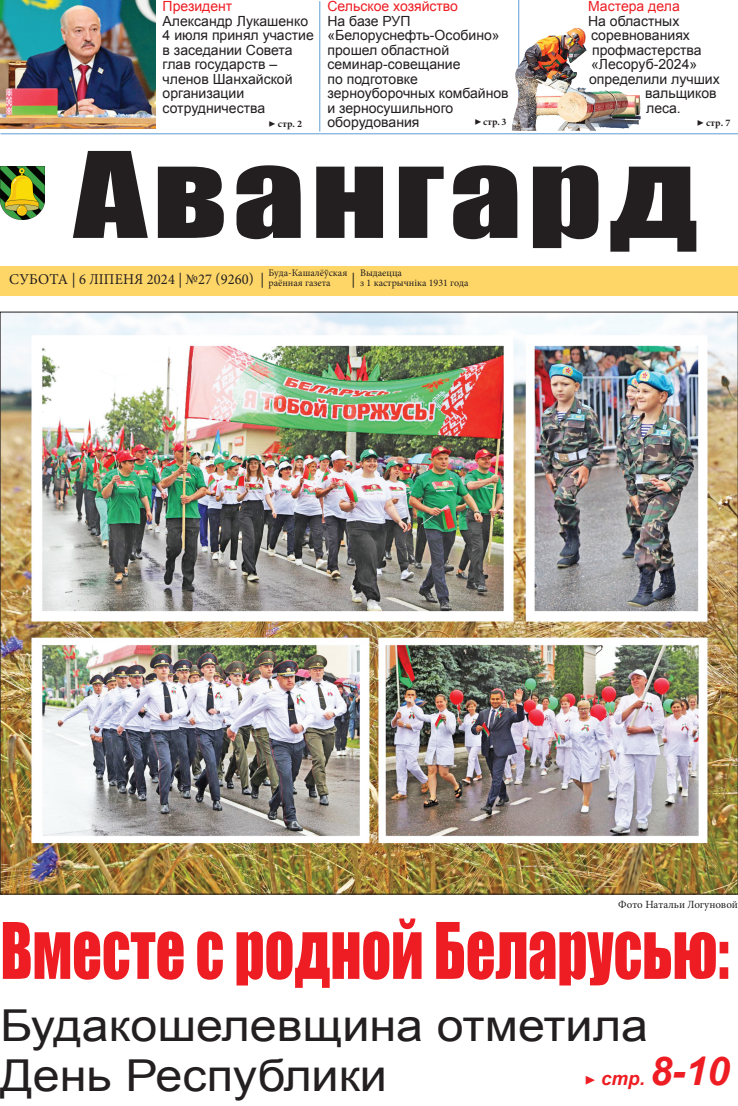
<style>
.page{position:relative;width:738px;height:1106px;background:#fff}
.page>*{position:absolute;margin:0;border:0;box-sizing:border-box;transform-origin:0 0}
.t1{font:110px "Impact";letter-spacing:.04em;color:#231f20;scale:1.31 1}
.t2{font:71.9px "Impact";color:#ee1d23;scale:.81 1}
.t3{font:44px/50px "Arial";color:#231f20;scale:1.1 1}
.t4{font:italic 700 18.7px "Arial";color:#ee1d23}
.t5{font:15px "Minion Pro";letter-spacing:.01em;color:#231f20}
.t6{font:14px/14.5px "Arial";color:#231f20}
.t7{font:14px "Arial";color:#ee1d23}
.t8{font:11px "Minion Pro";color:#231f20}
.t9{font:10px/10px "Minion Pro";color:#231f20}
.t10{font:700 10px "Minion Pro";letter-spacing:.015em;color:#231f20}
.s1{font-size:12px}
.s2{font-family:"Minion Pro";font-weight:600;font-style:normal}
.s3{font-size:39.6px}
</style>
<div class="page">
<hr style="left:0;top:134px;width:737px;height:1px;background:#5f9dd4">
<div style="left:0;top:266px;width:737px;height:29px;background:#fed667"></div>
<img style="left:0;top:167px;width:45px;height:52px">
<img style="left:2px;top:314px;width:733px;height:578px">
<hr style="left:319px;top:1px;width:1px;height:130px;background:#5f9dd4">
<hr style="left:518px;top:0;width:1px;height:130px;background:#5f9dd4">
<img style="left:0;top:0;width:155px;height:128px">
<img style="left:511px;top:28px;width:130px;height:103px">
<p class="t7" style="left:162px;top:-3px;width:71px">Президент</p>
<p class="t6" style="left:162px;top:14px;width:152px">Александр Лукашенко<br>4 июля принял участие в заседании Совета глав государств – членов Шанхайской организации сотрудничества</p>
<p class="t10" style="left:268px;top:117px;width:35px"><span class="s1">▶</span> стр. 2</p>
<p class="t7" style="left:327px;top:-3px;width:132px">Сельское хозяйство</p>
<p class="t6" style="left:327px;top:14px;width:182px">На базе РУП «Белоруснефть-Особино» прошел областной семинар-совещание<br>по подготовке зерноуборочных комбайнов и зерносушильного оборудования</p>
<p class="t7" style="left:587px;top:-3px;width:93px">Мастера дела</p>
<p class="t6" style="left:587px;top:14px;width:93px">На областных</p>
<p class="t6" style="left:590px;top:28px;width:100px">соревнованиях</p>
<p class="t6" style="left:591px;top:43px;width:111px">профмастерства</p>
<p class="t6" style="left:590px;top:57px;width:108px">«Лесоруб-2024»</p>
<p class="t6" style="left:588px;top:72px;width:132px">определили лучших</p>
<p class="t6" style="left:644px;top:86px;width:73px">вальщиков</p>
<p class="t6" style="left:645px;top:101px;width:36px">леса.</p>
<p class="t10" style="left:474px;top:114px;width:33px"><span class="s1">▶</span> стр. 3</p>
<p class="t10" style="left:696px;top:116px;width:35px"><span class="s1">▶</span> стр. 7</p>
<h1 class="t1" style="left:74px;top:109px;width:478px">Авангард</h1>
<p class="t9" style="left:268px;top:268px;width:80px">Буда-Кашалёўская раённая газета</p>
<p class="t5" style="left:9px;top:269px;width:256px">субота | 6 ліпеня 2024 | №27 (9260) |</p>
<p class="t5" style="left:351px;top:269px;width:5px">|</p>
<p class="t9" style="left:360px;top:268px;width:110px">Выдаецца<br>з 1 кастрычніка 1931 года</p>
<p class="t8" style="left:617px;top:897px;width:121px">Фото Натальи Логуновой</p>
<h2 class="t2" style="left:0;top:894px;width:900px">Вместе с родной Беларусью:</h2>
<h3 class="t3" style="left:0;top:1000px;width:590px">Будакошелевщина отметила<br>День Республики</h3>
<h3 class="t4" style="left:584px;top:1066px;width:146px"><span class="s2">▶</span> стр. <span class="s3">8-10</span></h3>
</div>
